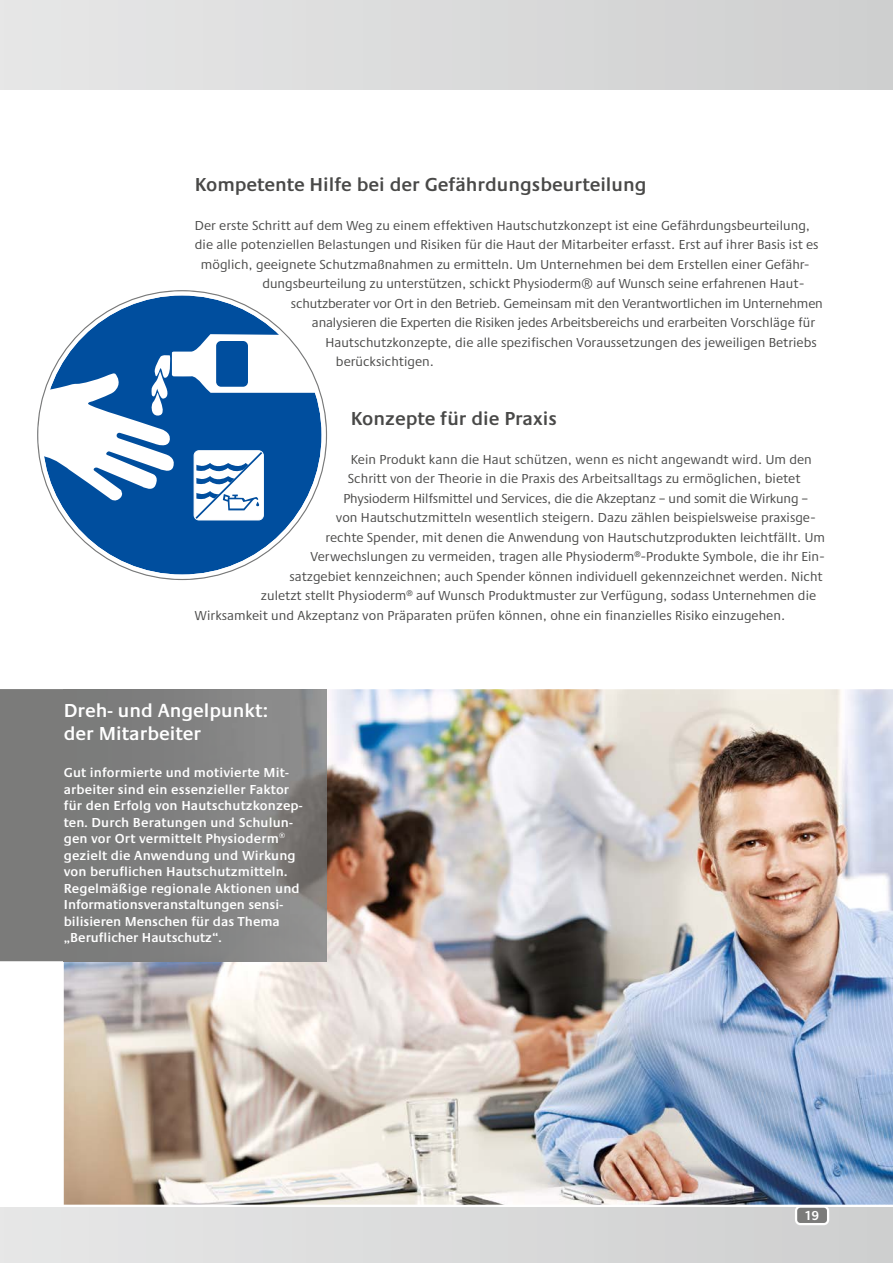
<style>
.page{position:relative;width:893px;height:1263px;background:#fff}
.page>*{position:absolute;margin:0;border:0;box-sizing:border-box;transform-origin:0 0}
.t1{font:600 19.5px "Praxis";color:#494948}
.t2{font:600 19.5px/22.5px "Praxis";color:#fff}
.t3{font:13.5px "Praxis Next";letter-spacing:.005em;color:#494948}
.t4{font:600 13.5px/16.5px "Praxis";letter-spacing:.01em;color:#fff}
</style>
<div class="page">
<div style="left:0;top:0;width:893px;height:89px;background:#dbdbdc"></div>
<div style="left:0;top:1208px;width:893px;height:55px;background:#dbdbdc"></div>
<img style="left:64px;top:689px;width:829px;height:516px">
<img style="left:64px;top:689px;width:262px;height:272px">
<svg style="left:795px;top:1207px;width:34px;height:18px"></svg>
<svg style="left:37px;top:290px;width:290px;height:290px"></svg>
<h1 class="t1" style="left:195px;top:173px;width:453px">Kompetente Hilfe bei der Gefährdungsbeurteilung</h1>
<p class="t3" style="left:195px;top:215px;width:617px">Der erste Schritt auf dem Weg zu einem effektiven Hautschutzkonzept ist eine Gefährdungsbeurteilung,</p>
<p class="t3" style="left:195px;top:234px;width:625px">die alle potenziellen Belastungen und Risiken für die Haut der Mitarbeiter erfasst. Erst auf ihrer Basis ist es</p>
<p class="t3" style="left:201px;top:254px;width:610px">möglich, geeignete Schutzmaßnahmen zu ermitteln. Um Unternehmen bei dem Erstellen einer Gefähr-</p>
<p class="t3" style="left:262px;top:273px;width:543px">dungsbeurteilung zu unterstützen, schickt Physioderm® auf Wunsch seine erfahrenen Haut-</p>
<p class="t3" style="left:291px;top:293px;width:533px">schutzberater vor Ort in den Betrieb. Gemeinsam mit den Verantwortlichen im Unternehmen</p>
<p class="t3" style="left:312px;top:312px;width:505px">analysieren die Experten die Risiken jedes Arbeitsbereichs und erarbeiten Vorschläge für</p>
<p class="t3" style="left:325px;top:332px;width:493px">Hautschutzkonzepte, die alle spezifischen Voraussetzungen des jeweiligen Betriebs</p>
<p class="t3" style="left:336px;top:351px;width:100px">berücksichtigen.</p>
<h1 class="t1" style="left:351px;top:407px;width:207px">Konzepte für die Praxis</h1>
<p class="t3" style="left:351px;top:449px;width:462px">Kein Produkt kann die Haut schützen, wenn es nicht angewandt wird. Um den</p>
<p class="t3" style="left:348px;top:468px;width:454px">Schritt von der Theorie in die Praxis des Arbeitsalltags zu ermöglichen, bietet</p>
<p class="t3" style="left:343px;top:488px;width:466px">Physioderm Hilfsmittel und Services, die die Akzeptanz – und somit die Wirkung –</p>
<p class="t3" style="left:336px;top:507px;width:481px">von Hautschutzmitteln wesentlich steigern. Dazu zählen beispielsweise praxisge-</p>
<p class="t3" style="left:325px;top:527px;width:501px">rechte Spender, mit denen die Anwendung von Hautschutzprodukten leichtfällt. Um</p>
<p class="t3" style="left:310px;top:546px;width:516px">Verwechslungen zu vermeiden, tragen alle Physioderm<sup>®</sup>-Produkte Symbole, die ihr Ein-</p>
<p class="t3" style="left:289px;top:566px;width:535px">satzgebiet kennzeichnen; auch Spender können individuell gekennzeichnet werden. Nicht</p>
<p class="t3" style="left:261px;top:585px;width:557px">zuletzt stellt Physioderm<sup>®</sup> auf Wunsch Produktmuster zur Verfügung, sodass Unternehmen die</p>
<p class="t3" style="left:195px;top:605px;width:592px">Wirksamkeit und Akzeptanz von Präparaten prüfen können, ohne ein finanzielles Risiko einzugehen.</p>
<h1 class="t2" style="left:64px;top:700px;width:206px">Dreh- und Angelpunkt: der Mitarbeiter</h1>
<p class="t4" style="left:64px;top:765px;width:240px">Gut informierte und motivierte Mit&shy;arbeiter sind ein essenzieller Faktor für den Erfolg von Hautschutzkonzep&shy;ten. Durch Beratungen und Schulun&shy;gen vor Ort vermittelt Physioderm® gezielt die Anwendung und Wirkung von beruflichen Hautschutzmitteln.<br>Regelmäßige regionale Aktionen und Informationsveranstaltungen sensi&shy;bilisieren Menschen für das Thema „Beruflicher Hautschutz“.</p>
<p class="t4" style="left:804px;top:1207px;width:16px">19</p>
</div>
